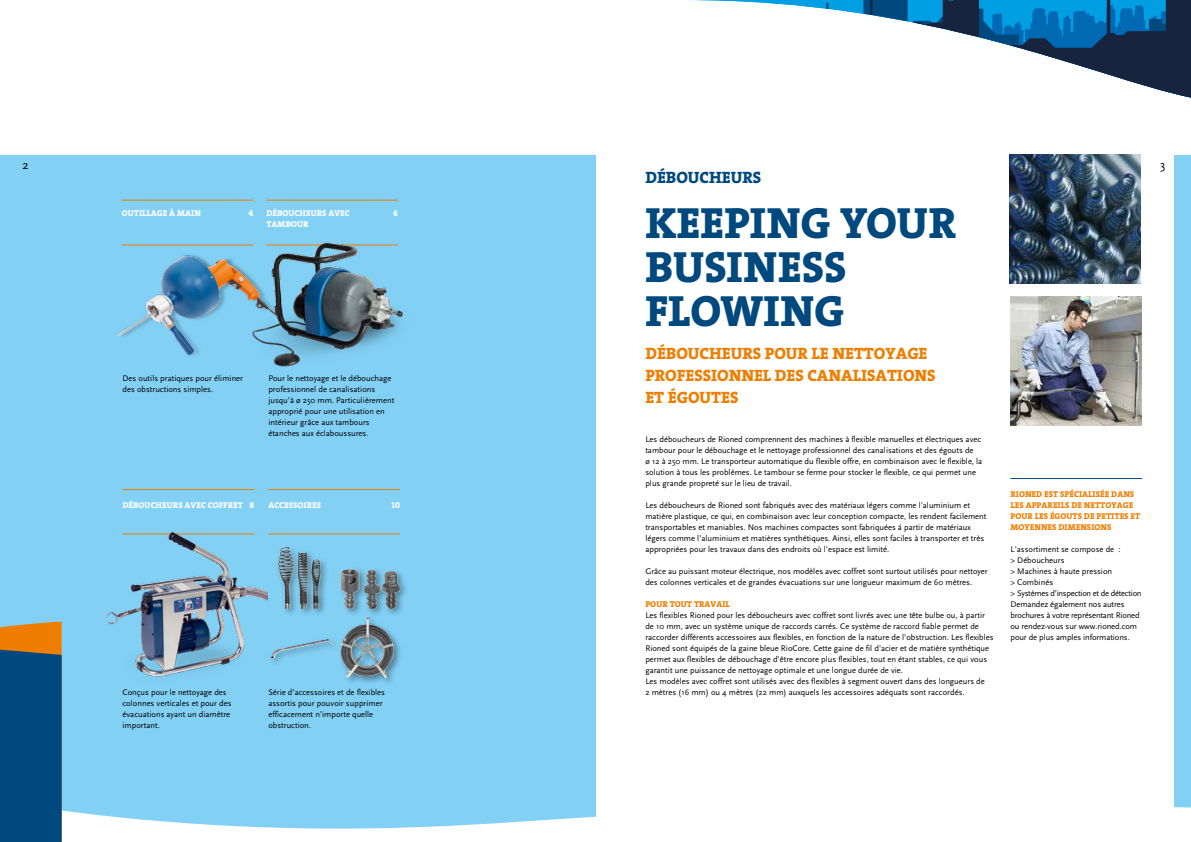
<style>
.page{position:relative;width:1191px;height:842px;background:#fff}
.page>*{position:absolute;margin:0;border:0;box-sizing:border-box;transform-origin:0 0}
.t1{font:44px/44px "The Serif Extra Bold Caps";color:#00497f}
.t2{font:16.5px/22px "The Serif Extra Bold Caps";color:#ef7d00}
.t3{font:16.5px "The Serif Extra Bold Caps";color:#00497f}
.t4{font:12.5px "Scala Sans";color:#000}
.t5{font:8.5px/11px "Scala Sans";color:#000}
.t6{font:8.5px/11px "The Serif Extra Bold Caps";letter-spacing:.005em;color:#ef7d00}
.t7{font:8.5px "The Serif Extra Bold Caps";letter-spacing:.005em;color:#fff}
</style>
<div class="page">
<svg style="left:692px;top:0;width:499px;height:98px"></svg>
<div style="left:0;top:156px;width:595px;height:686px;background:#83d0f5"></div>
<div style="left:1174px;top:156px;width:17px;height:686px;background:#83d0f5"></div>
<svg style="left:62px;top:800px;width:1129px;height:42px"></svg>
<hr style="left:266px;top:200px;width:132px;height:1px;background:#ef7d00">
<hr style="left:122px;top:200px;width:131px;height:1px;background:#ef7d00">
<hr style="left:1010px;top:478px;width:132px;height:1px;background:#00497f">
<img style="left:1010px;top:297px;width:131px;height:128px">
<img style="left:1009px;top:155px;width:131px;height:128px">
<img style="left:116px;top:255px;width:122px;height:101px">
<hr style="left:122px;top:244px;width:131px;height:1px;background:#ef7d00">
<svg style="left:0;top:621px;width:62px;height:221px"></svg>
<hr style="left:122px;top:489px;width:132px;height:1px;background:#ef7d00">
<hr style="left:268px;top:489px;width:132px;height:1px;background:#ef7d00">
<hr style="left:268px;top:533px;width:132px;height:1px;background:#ef7d00">
<div style="left:275px;top:544px;width:55px;height:73px;background:#000;opacity:.4"></div>
<img style="left:276px;top:545px;width:47px;height:64px">
<div style="left:338px;top:566px;width:70px;height:51px;background:#000;opacity:.4"></div>
<img style="left:339px;top:569px;width:63px;height:41px">
<div style="left:269px;top:636px;width:73px;height:31px;background:#000;opacity:.4"></div>
<img style="left:271px;top:639px;width:62px;height:19px">
<div style="left:338px;top:614px;width:65px;height:72px;background:#000;opacity:.4"></div>
<img style="left:340px;top:614px;width:62px;height:67px">
<img style="left:238px;top:242px;width:165px;height:125px">
<img style="left:106px;top:532px;width:161px;height:145px">
<h3 class="t4" style="left:23px;top:157px;width:8px">22</h3>
<h3 class="t4" style="left:1160px;top:158px;width:7px">3</h3>
<p class="t7" style="left:122px;top:206px;width:81px">OUTILLAGE À MAIN</p>
<p class="t7" style="left:249px;top:206px;width:6px">4</p>
<p class="t7" style="left:266px;top:206px;width:85px">DÉBOUCHEURS AVEC</p>
<p class="t7" style="left:393px;top:206px;width:6px">6</p>
<p class="t7" style="left:266px;top:217px;width:44px">TAMBOUR</p>
<h2 class="t3" style="left:645px;top:164px;width:117px">DÉBOUCHEURS</h2>
<h1 class="t1" style="left:645px;top:200px;width:312px">KEEPING YOUR<br>BUSINESS<br>FLOWING</h1>
<p class="t5" style="left:122px;top:373px;width:122px">Des outils pratiques pour éliminer des obstructions simples.</p>
<p class="t5" style="left:268px;top:373px;width:127px">Pour le nettoyage et le débouchage professionnel de canalisations jusqu’à ø 250 mm. Particulièrement approprié pour une utilisation en intérieur grâce aux tambours étanches aux éclaboussures.</p>
<p class="t7" style="left:122px;top:498px;width:133px">DÉBOUCHEURS AVEC COFFRET 8</p>
<p class="t7" style="left:268px;top:498px;width:54px">ACCESSOIRES</p>
<p class="t7" style="left:391px;top:498px;width:10px">10</p>
<p class="t5" style="left:122px;top:687px;width:111px">Conçus pour le nettoyage des colonnes verticales et pour des évacuations ayant un diamètre important.</p>
<p class="t5" style="left:268px;top:687px;width:118px">Série d’accessoires et de flexibles assortis pour pouvoir supprimer efficacement n’importe quelle obstruction.</p>
<h2 class="t2" style="left:645px;top:342px;width:292px">DÉBOUCHEURS POUR LE NETTOYAGE<br>PROFESSIONNEL DES CANALISATIONS<br>ET ÉGOUTES</h2>
<p class="t5" style="left:645px;top:434px;width:338px">Les déboucheurs de Rioned comprennent des machines à flexible manuelles et électriques avec tambour pour le débouchage et le nettoyage professionnel des canalisations et des égouts de<br>ø 12 à 250 mm. Le transporteur automatique du flexible offre, en combinaison avec le flexible, la solution à tous les problèmes. Le tambour se ferme pour stocker le flexible, ce qui permet une plus grande propreté sur le lieu de travail.</p>
<p class="t5" style="left:645px;top:500px;width:343px">Les déboucheurs de Rioned sont fabriqués avec des matériaux légers comme l’aluminium et matière plastique, ce qui, en combinaison avec leur conception compacte, les rendent facilement transportables et maniables. Nos machines compactes sont fabriquées á partir de matériaux légers comme l’aluminium et matières synthétiques. Ainsi, elles sont faciles à transporter et très appropriées pour les travaux dans des endroits où l’espace est limité.</p>
<p class="t5" style="left:645px;top:566px;width:344px">Grâce au puissant moteur électrique, nos modèles avec coffret sont surtout utilisés pour nettoyer des colonnes verticales et de grandes évacuations sur une longueur maximum de 60 mètres.</p>
<p class="t6" style="left:645px;top:598px;width:86px">POUR TOUT TRAVAIL</p>
<p class="t5" style="left:645px;top:610px;width:350px">Les flexibles Rioned pour les déboucheurs avec coffret sont livrés avec une tête bulbe ou, à partir de 10 mm, avec un système unique de raccords carrés. Ce système de raccord fiable permet de raccorder différents accessoires aux flexibles, en fonction de la nature de l’obstruction. Les flexibles Rioned sont équipés de la gaine bleue RioCore. Cette gaine de fil d’acier et de matière synthétique permet aux flexibles de débouchage d’être encore plus flexibles, tout en étant stables, ce qui vous garantit une puissance de nettoyage optimale et une longue durée de vie.<br>Les modèles avec coffret sont utilisés avec des flexibles à segment ouvert dans des longueurs de<br>2 mètres (16 mm) ou 4 mètres (22 mm) auxquels les accessoires adéquats sont raccordés.</p>
<p class="t6" style="left:1010px;top:488px;width:131px">RIONED EST SPÉCIALISÉE DANS<br>LES APPAREILS DE NETTOYAGE<br>POUR LES ÉGOUTS DE PETITES ET<br>MOYENNES DIMENSIONS</p>
<p class="t5" style="left:1010px;top:544px;width:133px">L’assortiment se compose de :<br>&gt; Déboucheurs<br>&gt; Machines à haute pression<br>&gt; Combinés<br>&gt; Systèmes d’inspection et de détection<br>Demandez également nos autres brochures à votre représentant Rioned ou rendez-vous sur www.rioned.com pour de plus amples informations.</p>
</div>
